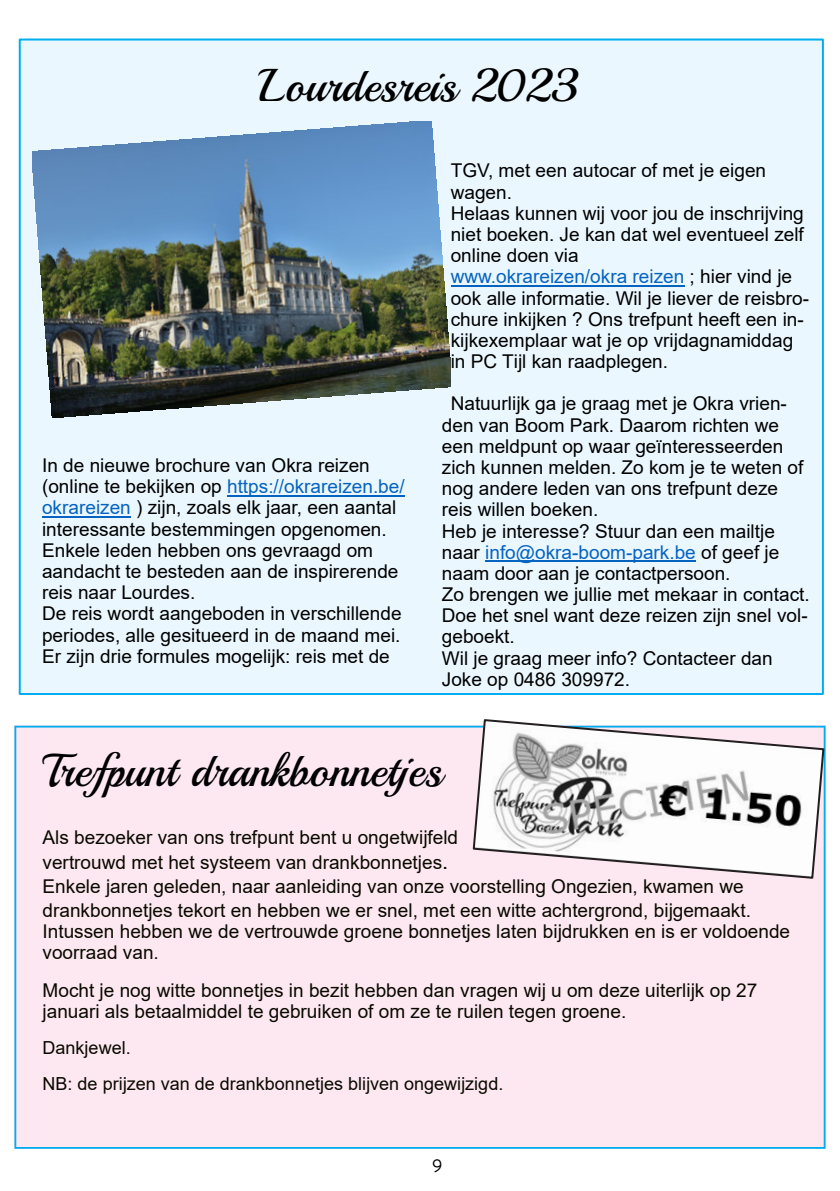
<style>
.page{position:relative;width:840px;height:1191px;background:#fff}
.page>*{position:absolute;margin:0;border:0;box-sizing:border-box;transform-origin:0 0}
.t1{font:46px "Playball";color:#000}
.t2{font:19px/21.2px "Arial";color:#000}
.t3{font:19px/24.2px "Arial";color:#090900}
.t4{font:18px/36px "Arial";color:#090900}
.t5{font:18px "Brandon Text";color:#000}
.s1{color:#0563c1}
.s2{font-size:22px}
</style>
<div class="page">
<div style="left:14px;top:725px;width:811px;height:423px;background:#fde8f1"></div>
<div style="left:19px;top:39px;width:804px;height:656px;background:#ebf7fe;border:2px solid #00aeef"></div>
<svg style="left:471px;top:719px;width:354px;height:161px"></svg>
<hr style="left:227px;top:495px;width:177px;height:1px;background:#0563c1">
<hr style="left:42px;top:516px;width:89px;height:2px;background:#0563c1">
<hr style="left:450px;top:285px;width:234px;height:2px;background:#0563c1">
<hr style="left:485px;top:561px;width:210px;height:1px;background:#0563c1">
<img style="left:32px;top:121px;width:418px;height:296px">
<h1 class="t1" style="left:258px;top:57px;width:321px">Lourdesreis 2023</h1>
<p class="t2" style="left:42px;top:456px;width:364px">In de nieuwe brochure van Okra reizen (online te bekĳken op <span class="s1">https://okrareizen.be/ okrareizen</span> ) zĳn, zoals elk jaar, een aantal interessante bestemmingen opgenomen.<br>Enkele leden hebben ons gevraagd om aandacht te besteden aan de inspirerende reis naar Lourdes.<br>De reis wordt aangeboden in verschillende periodes, alle gesitueerd in de maand mei.<br>Er zĳn drie formules mogelĳk: reis met de</p>
<p class="t2" style="left:450px;top:162px;width:359px">TGV, met een autocar of met je eigen wagen.<br>Helaas kunnen wĳ voor jou de inschrĳving niet boeken. Je kan dat wel eventueel zelf online doen via<br><span class="s1">www.okrareizen/okra reizen</span> ; hier vind je ook alle informatie. Wil je liever de reisbro&shy;chure inkĳken ? Ons trefpunt heeft een in&shy;kĳkexemplaar wat je op vrĳdagnamiddag in PC Tĳl kan raadplegen.</p>
<p class="t2" style="left:441px;top:395px;width:369px;text-indent:9px">Natuurlĳk ga je graag met je Okra vrien&shy;den van Boom Park. Daarom richten we een meldpunt op waar geïnteresseerden zich kunnen melden. Zo kom je te weten of nog andere leden van ons trefpunt deze reis willen boeken.<br>Heb je interesse? Stuur dan een mailtje naar <span class="s1">info@okra-boom-park.be</span> of geef je naam door aan je contactpersoon.<br>Zo brengen we jullie met mekaar in contact.<br>Doe het snel want deze reizen zĳn snel vol&shy;geboekt.<br>Wil je graag meer info? Contacteer dan Joke op 0486 309972.</p>
<h1 class="t1" style="left:43px;top:742px;width:401px">Trefpunt drankbonnetjes</h1>
<p class="t3" style="left:43px;top:827px;width:709px">Als bezoeker van ons trefpunt bent u ongetwĳfeld<br>vertrouwd met het systeem van drankbonnetjes<span class="s2">.<br></span>Enkele jaren geleden, naar aanleiding van onze voorstelling Ongezien, kwamen we drankbonnetjes tekort en hebben we er snel, met een witte achtergrond, bĳgemaakt.</p>
<p class="t3" style="left:43px;top:922px;width:748px;line-height:21.2px">Intussen hebben we de vertrouwde groene bonnetjes laten bĳdrukken en is er voldoende voorraad van.</p>
<p class="t3" style="left:43px;top:981px;width:716px;line-height:21.2px">Mocht je nog witte bonnetjes in bezit hebben dan vragen wĳ u om deze uiterlĳk op 27 januari als betaalmiddel te gebruiken of om ze te ruilen tegen groene.</p>
<p class="t4" style="left:43px;top:1031px;width:462px">Dankjewel.<br>NB: de prĳzen van de drankbonnetjes blĳven ongewĳzigd.</p>
<p class="t5" style="left:432px;top:1159px;width:12px">9</p>
</div>
